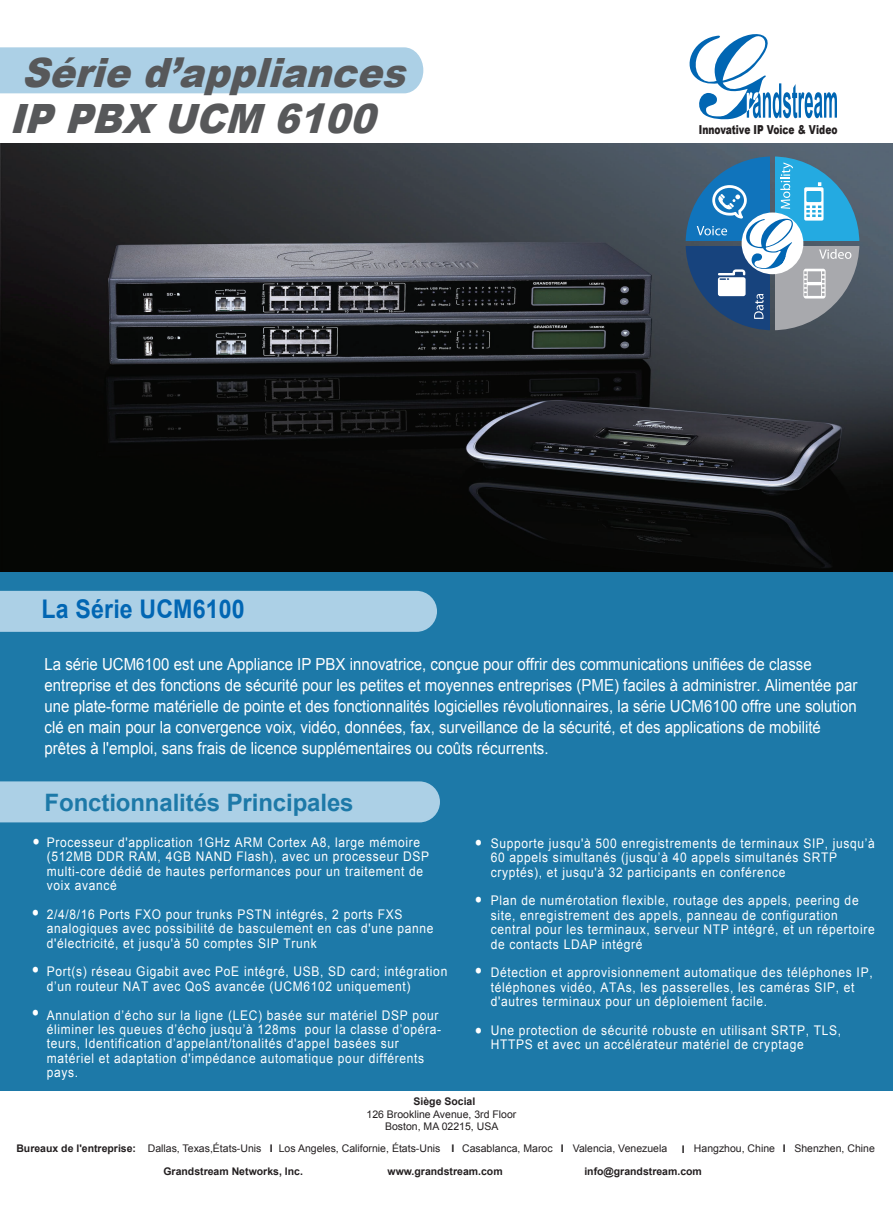
<style>
.page{position:relative;width:893px;height:1212px;background:#fff}
.page>*{position:absolute;margin:0;border:0;box-sizing:border-box;transform-origin:0 0}
.t1{font:italic 900 40.35px/45.2px "Arial";color:#57585a;scale:.93 1}
.t2{font:700 25.65px "Arial";letter-spacing:.005em;color:#0166b3;scale:.9 1}
.t3{font:700 24px "Arial";letter-spacing:-.005em;color:#1d79a8}
.t4{font:italic 23.25px "Arial";color:#fff;scale:.9 1}
.t5{font:16.65px/21px "Arial";color:#fff;scale:.9 1}
.t6{font:13.35px/14.4px "Arial";letter-spacing:.055em;color:#fff;scale:.9 1}
.t7{font:900 12.3px "Arial";color:#231f20;scale:.74 1}
.t8{font:10.5px/12.6px "Arial";color:#231f20;text-align:center}
.t9{font:700 10.5px "Arial";color:#231f20}
.s1{font-weight:400}
.s2{font-weight:700}
</style>
<div class="page">
<img style="left:0;top:144px;width:893px;height:428px">
<div style="left:0;top:572px;width:893px;height:518px;background:#1d79a8"></div>
<div style="left:0;top:781px;width:440px;height:41px;background:#acd0e6"></div>
<svg style="left:689px;top:34px;width:148px;height:86px"></svg>
<div style="left:0;top:591px;width:437px;height:41px;background:#acd0e6"></div>
<div style="left:0;top:47px;width:423px;height:46px;background:#acd0e6"></div>
<svg style="left:686px;top:156px;width:83px;height:85px"></svg>
<svg style="left:776px;top:156px;width:83px;height:85px;background:#3592bb"></svg>
<svg style="left:686px;top:246px;width:83px;height:84px;background:#32465f"></svg>
<svg style="left:776px;top:246px;width:83px;height:84px;background:#888c92"></svg>
<div style="left:742px;top:212px;width:61px;height:62px;background:#fff;border-radius:50%"></div>
<svg style="left:804px;top:182px;width:19px;height:39px"></svg>
<svg style="left:803px;top:269px;width:23px;height:29px"></svg>
<svg style="left:819px;top:249px;width:32px;height:10px"></svg>
<svg style="left:697px;top:162px;width:96px;height:157px"></svg>
<h1 class="t1" style="left:9px;top:49px;width:443px;text-indent:12px">Séried’appliances<br>IPPBX UCM 6100</h1>
<h2 class="t2" style="left:42px;top:592px;width:227px">La Série UCM6100</h2>
<p class="t7" style="left:699px;top:120px;width:189px">Innovative IP Voice &amp; Video</p>
<p class="t5" style="left:45px;top:653px;width:905px">La série UCM6100 est une Appliance IP PBX innovatrice, conçue pour offrir des communications unifiées de classe entreprise et des fonctions de sécurité pour les petites et moyennes entreprises (PME) faciles à administrer. Alimentée par une plate-forme matérielle de pointe et des fonctionnalités logicielles révolutionnaires, la série UCM6100 offre une solution clé en main pour la convergence voix, vidéo, données, fax, surveillance de la sécurité, et des applications de mobilité prêtes à l'emploi, sans frais de licence supplémentaires ou coûts récurrents.</p>
<h3 class="t3" style="left:45px;top:787px;width:310px">Fonctionnalités Principales</h3>
<p class="t6" style="left:47px;top:835px;width:426px">Processeur d'application 1GHz ARM Cortex A8, large mémoire (512MB DDR RAM, 4GB NAND Flash), avec un processeur DSP multi-core dédié de hautes performances pour un traitement de voix avancé</p>
<p class="t6" style="left:47px;top:907px;width:431px">2/4/8/16 Ports FXO pour trunks PSTN intégrés, 2 ports FXS analogiques avec possibilité de basculement en cas d'une panne d'électricité, et jusqu'à 50 comptes SIP Trunk</p>
<p class="t6" style="left:47px;top:964px;width:447px">Port(s) réseau Gigabit avec PoE intégré, USB, SD card; intégration d’un routeur NAT avec QoS avancée (UCM6102 uniquement)</p>
<p class="t6" style="left:47px;top:1008px;width:440px">Annulation d’écho sur la ligne (LEC) basée sur matériel DSP pour éliminer les queues d’écho jusqu’à 128ms pour la classe d’opéra&shy;teurs, Identification d’appelant/tonalités d'appel basées sur matériel et adaptation d'impédance automatique pour différents pays.</p>
<p class="t6" style="left:491px;top:836px;width:428px">Supporte jusqu'à 500 enregistrements de terminaux SIP, jusqu’à<br>60 appels simultanés (jusqu’à 40 appels simultanés SRTP cryptés), et jusqu'à 32 participants en conférence</p>
<p class="t6" style="left:491px;top:893px;width:428px">Plan de numérotation flexible, routage des appels, peering de site, enregistrement des appels, panneau de configuration central pour les terminaux, serveur NTP intégré, et un répertoire de contacts LDAP intégré</p>
<p class="t6" style="left:491px;top:965px;width:426px">Détection et approvisionnement automatique des téléphones IP, téléphones vidéo, ATAs, les passerelles, les caméras SIP, et d'autres terminaux pour un déploiement facile.</p>
<p class="t6" style="left:491px;top:1023px;width:391px">Une protection de sécurité robuste en utilisant SRTP, TLS,<br>HTTPS et avec un accélérateur matériel de cryptage</p>
<h3 class="t4" style="left:32px;top:826px;width:10px">•</h3>
<h3 class="t4" style="left:475px;top:828px;width:10px">•</h3>
<h3 class="t4" style="left:475px;top:885px;width:10px">•</h3>
<h3 class="t4" style="left:32px;top:898px;width:10px">•</h3>
<h3 class="t4" style="left:32px;top:954px;width:10px">•</h3>
<h3 class="t4" style="left:475px;top:955px;width:10px">•</h3>
<h3 class="t4" style="left:32px;top:998px;width:10px">•</h3>
<h3 class="t4" style="left:475px;top:1016px;width:10px">•</h3>
<p class="t9" style="left:413px;top:1094px;width:63px">Siège Social</p>
<p class="t8" style="left:279px;top:1142px;width:163px">Los Angeles, Californie, États-Unis</p>
<p class="t8" style="left:462px;top:1142px;width:92px">Casablanca, Maroc</p>
<p class="t8" style="left:573px;top:1142px;width:96px">Valencia, Venezuela</p>
<p class="t8" style="left:367px;top:1107px;width:151px">126 Brookline Avenue, 3rd Floor<br>Boston, MA 02215, USA</p>
<p class="t9" style="left:16px;top:1141px;width:258px">Bureaux de l'entreprise: <span class="s1">Dallas, Texas,États-Unis</span> I</p>
<p class="t9" style="left:451px;top:1141px;width:4px">I</p>
<p class="t9" style="left:561px;top:1141px;width:4px">I</p>
<p class="t8" style="left:682px;top:1142px;width:194px"><span class="s2">I</span> Hangzhou, Chine <span class="s2">I</span> Shenzhen, Chine</p>
<p class="t9" style="left:163px;top:1164px;width:141px">Grandstream Networks, lnc.</p>
<p class="t9" style="left:388px;top:1164px;width:117px">www.grandstream.com</p>
<p class="t9" style="left:584px;top:1164px;width:119px">info@grandstream.com</p>
</div>
